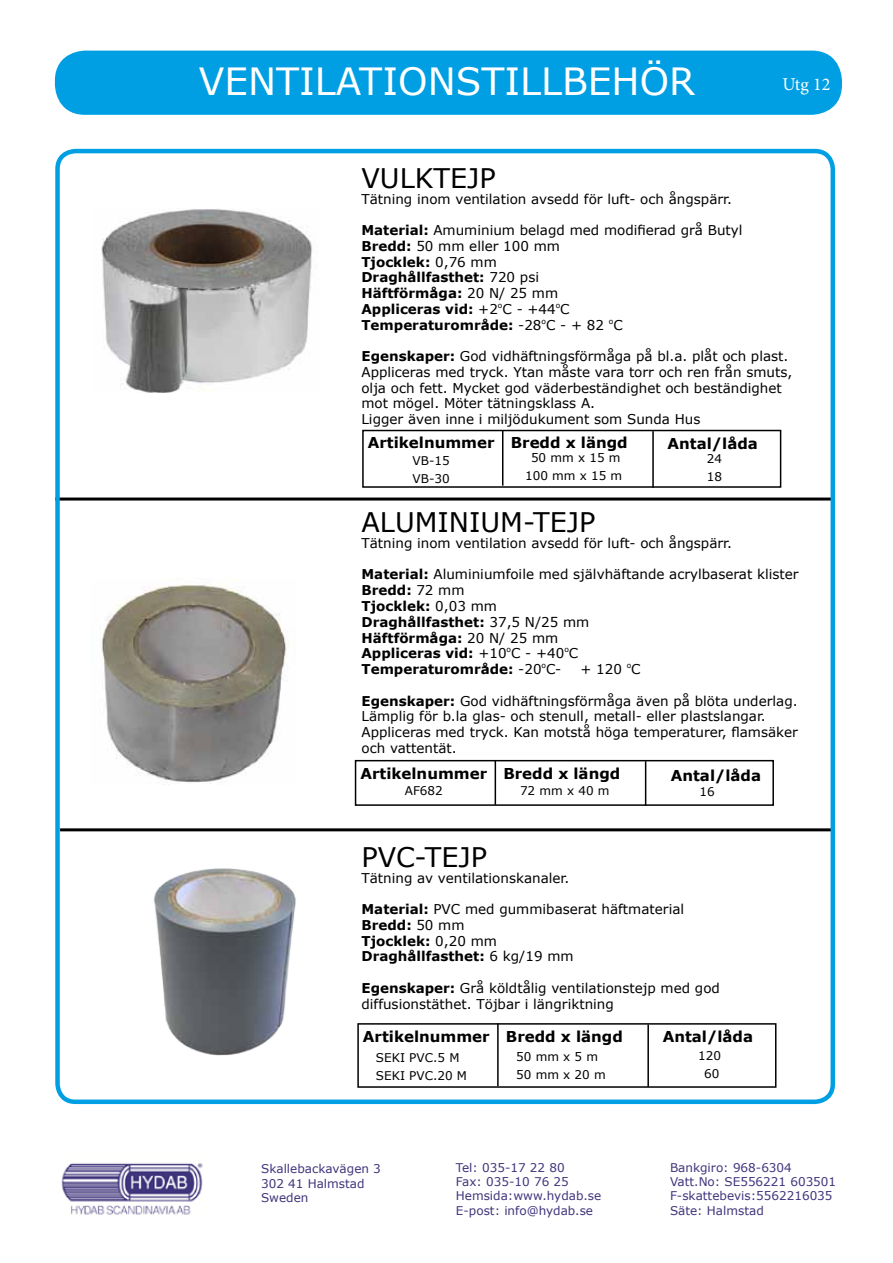
<style>
.page{position:relative;width:893px;height:1263px;background:#fff}
.page>*{position:absolute;margin:0;border:0;box-sizing:border-box;transform-origin:0 0}
.t1{font:37.5px "Verdana";color:#fff}
.t2{font:27px "Verdana";color:#000}
.t3{font:18px "Minion Pro";color:#fff}
.t4{font:700 15px "Verdana";color:#000}
.t5{font:13.5px/15.8px "Verdana";color:#000}
.t6{font:12px/14.4px "Verdana";color:#3f357c}
.t7{font:12px/18px "Verdana";color:#000}
.s1{font-weight:700}
</style>
<div class="page">
<hr style="left:60px;top:828px;width:774px;height:3px;background:#000">
<hr style="left:55px;top:497px;width:780px;height:3px;background:#000">
<div style="left:58px;top:54px;width:781px;height:58px;background:#009fe3;border-radius:27px"></div>
<div style="left:55px;top:51px;width:787px;height:64px;border:6px solid #009fe3;border-radius:27px"></div>
<div style="left:55px;top:149px;width:780px;height:955px;border:4px solid #009fe3;border-radius:18px"></div>
<div style="left:362px;top:430px;width:419px;height:58px;border:2px solid #000"></div>
<hr style="left:502px;top:430px;width:1px;height:56px;background:#000">
<hr style="left:652px;top:431px;width:2px;height:57px;background:#000">
<img style="left:101px;top:209px;width:211px;height:184px">
<div style="left:355px;top:760px;width:419px;height:46px;border:2px solid #000"></div>
<hr style="left:495px;top:760px;width:1px;height:45px;background:#000">
<hr style="left:645px;top:761px;width:1px;height:45px;background:#000">
<img style="left:101px;top:578px;width:188px;height:207px">
<div style="left:357px;top:1023px;width:419px;height:65px;border:2px solid #000"></div>
<hr style="left:497px;top:1023px;width:2px;height:63px;background:#000">
<hr style="left:647px;top:1024px;width:2px;height:63px;background:#000">
<img style="left:154px;top:868px;width:255px;height:199px">
<img style="left:61px;top:1163px;width:142px;height:52px">
<h1 class="t1" style="left:199px;top:56px;width:498px">VENTILATIONSTILLBEHÖR</h1>
<h3 class="t3" style="left:782px;top:72px;width:49px">Utg 12</h3>
<h2 class="t2" style="left:361px;top:159px;width:136px">VULKTEJP</h2>
<p class="t5" style="left:361px;top:191px;width:372px">Tätning inom ventilation avsedd för luft- och ångspärr.</p>
<p class="t5" style="left:361px;top:222px;width:382px"><span class="s1">Material:</span> Amuminium belagd med modifierad grå Butyl<br><span class="s1">Bredd:</span> 50 mm eller 100 mm<br><span class="s1">Tjocklek:</span> 0,76 mm<br><span class="s1">Draghållfasthet:</span> 720 psi<br><span class="s1">Häftförmåga:</span> 20 N/ 25 mm<br><span class="s1">Appliceras vid:</span> +2<sup>o</sup>C - +44<sup>o</sup>C<br><span class="s1">Temperaturområde:</span> -28<sup>o</sup>C - + 82 <sup>o</sup>C</p>
<p class="t5" style="left:361px;top:348px;width:432px"><span class="s1">Egenskaper:</span> God vidhäftningsförmåga på bl.a. plåt och plast.<br>Appliceras med tryck. Ytan måste vara torr och ren från smuts, olja och fett. Mycket god väderbeständighet och beständighet mot mögel. Möter tätningsklass A.<br>Ligger även inne i miljödukument som Sunda Hus</p>
<p class="t4" style="left:368px;top:432px;width:261px">Artikelnummer Bredd x längd</p>
<p class="t4" style="left:668px;top:433px;width:92px">Antal/låda</p>
<p class="t7" style="left:413px;top:451px;width:39px">VB-15<br>VB-30</p>
<p class="t7" style="left:525px;top:449px;width:99px;text-align:center">50 mm x 15 m<br>100 mm x 15 m</p>
<p class="t7" style="left:707px;top:449px;width:17px">24<br>18</p>
<h2 class="t2" style="left:361px;top:504px;width:235px">ALUMINIUM-TEJP</h2>
<p class="t5" style="left:361px;top:535px;width:372px">Tätning inom ventilation avsedd för luft- och ångspärr.</p>
<p class="t5" style="left:361px;top:566px;width:439px"><span class="s1">Material:</span> Aluminiumfoile med självhäftande acrylbaserat klister<br><span class="s1">Bredd:</span> 72 mm<br><span class="s1">Tjocklek:</span> 0,03 mm<br><span class="s1">Draghållfasthet:</span> 37,5 N/25 mm<br><span class="s1">Häftförmåga:</span> 20 N/ 25 mm<br><span class="s1">Appliceras vid:</span> +10<sup>o</sup>C - +40<sup>o</sup>C<br><span class="s1">Temperaturområde:</span> -20<sup>o</sup>C-</p>
<p class="t5" style="left:580px;top:661px;width:62px">+ 120 <sup>o</sup>C</p>
<p class="t5" style="left:361px;top:692px;width:438px"><span class="s1">Egenskaper:</span> God vidhäftningsförmåga även på blöta underlag.<br>Lämplig för b.la glas- och stenull, metall- eller plastslangar.<br>Appliceras med tryck. Kan motstå höga temperaturer, flamsäker och vattentät.</p>
<p class="t4" style="left:360px;top:762px;width:261px">Artikelnummer Bredd x längd</p>
<p class="t4" style="left:671px;top:765px;width:92px">Antal/låda</p>
<p class="t7" style="left:405px;top:782px;width:40px">AF682</p>
<p class="t7" style="left:520px;top:781px;width:91px">72 mm x 40 m</p>
<p class="t7" style="left:699px;top:783px;width:17px">16</p>
<h2 class="t2" style="left:361px;top:838px;width:127px">PVC-TEJP</h2>
<p class="t5" style="left:361px;top:870px;width:209px">Tätning av ventilationskanaler.</p>
<p class="t5" style="left:361px;top:901px;width:324px"><span class="s1">Material:</span> PVC med gummibaserat häftmaterial<br><span class="s1">Bredd:</span> 50 mm<br><span class="s1">Tjocklek:</span> 0,20 mm<br><span class="s1">Draghållfasthet:</span> 6 kg/19 mm</p>
<p class="t5" style="left:361px;top:980px;width:360px"><span class="s1">Egenskaper:</span> Grå köldtålig ventilationstejp med god diffusionstäthet. Töjbar i längriktning</p>
<p class="t4" style="left:363px;top:1026px;width:261px">Artikelnummer Bredd x längd</p>
<p class="t4" style="left:663px;top:1026px;width:92px">Antal/låda</p>
<p class="t7" style="left:376px;top:1048px;width:93px">SEKI PVC.5 M<br>SEKI PVC.20 M</p>
<p class="t7" style="left:516px;top:1047px;width:91px">50 mm x 5 m<br>50 mm x 20 m</p>
<p class="t7" style="left:698px;top:1047px;width:24px;text-align:center">120<br>60</p>
<p class="t6" style="left:261px;top:1161px;width:121px">Skallebackavägen 3<br>302 41 Halmstad<br>Sweden</p>
<p class="t6" style="left:456px;top:1160px;width:147px">Tel: 035-17 22 80<br>Fax: 035-10 76 25<br>Hemsida:www.hydab.se<br>E-post: info@hydab.se</p>
<p class="t6" style="left:670px;top:1160px;width:168px">Bankgiro: 968-6304<br>Vatt.No: SE556221 603501<br>F-skattebevis:5562216035<br>Säte: Halmstad</p>
</div>
